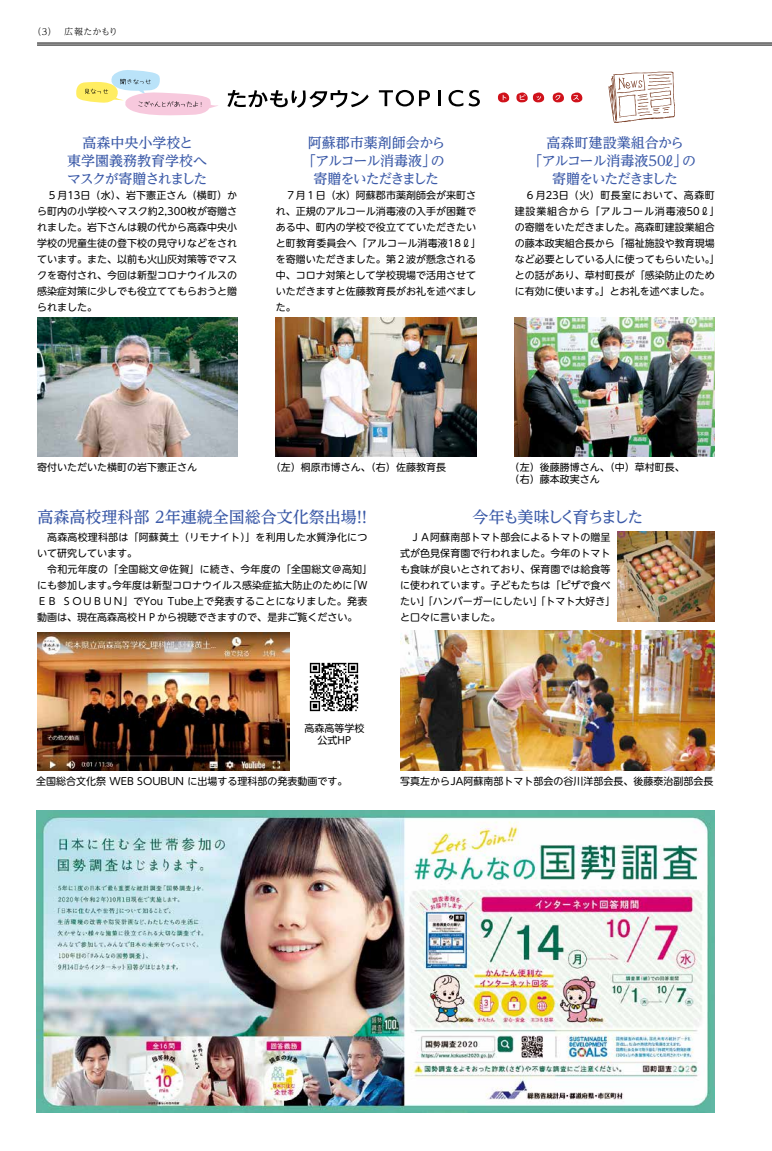
<style>
.page{position:relative;width:772px;height:1151px;background:#fff}
.page>*{position:absolute;margin:0;border:0;box-sizing:border-box;transform-origin:0 0}
.t1{font:500 16px "UD Reimin Pro";color:#3b5aa8}
.t2{font:500 16px "UD Reimin Pro";letter-spacing:-.115em;color:#3b5aa8}
.t3{font:500 14px/18px "UD Reimin Pro";letter-spacing:-.05em;color:#3b5aa8;text-align:center}
.t4{font:500 14px/18px "UD Reimin Pro";letter-spacing:-.07em;color:#3b5aa8;text-align:center}
.t5{font:500 14px/18px "UD Reimin Pro";color:#3b5aa8;text-align:center}
.t6{font:10px/16px "UD Shin M Go Pro";color:#000}
.t7{font:300 9px "UD Reimin Pro";color:#000}
</style>
<div class="page">
<svg style="left:608px;top:72px;width:66px;height:51px"></svg>
<svg style="left:497px;top:92px;width:12px;height:11px"></svg>
<svg style="left:516px;top:92px;width:28px;height:11px"></svg>
<svg style="left:552px;top:92px;width:11px;height:11px"></svg>
<svg style="left:571px;top:92px;width:11px;height:11px"></svg>
<svg style="left:227px;top:90px;width:141px;height:18px"></svg>
<svg style="left:378px;top:90px;width:51px;height:16px"></svg>
<svg style="left:438px;top:90px;width:2px;height:16px"></svg>
<svg style="left:448px;top:90px;width:31px;height:16px"></svg>
<svg style="left:76px;top:70px;width:142px;height:46px"></svg>
<img style="left:514px;top:318px;width:200px;height:139px">
<img style="left:276px;top:318px;width:200px;height:139px">
<img style="left:37px;top:318px;width:200px;height:139px">
<img style="left:309px;top:662px;width:50px;height:50px">
<img style="left:36px;top:810px;width:678px;height:302px">
<img style="left:38px;top:632px;width:251px;height:139px">
<img style="left:400px;top:630px;width:314px;height:141px">
<img style="left:617px;top:531px;width:97px;height:91px">
<hr style="left:37px;top:45px;width:734px;height:1px;background:#000">
<hr style="left:37px;top:43px;width:734px;height:1px;background:#000">
<p class="t7" style="left:33px;top:25px;width:87px">（3） 広報たかもり</p>
<h2 class="t5" style="left:67px;top:133px;width:142px">高森中央小学校と<br>東学園義務教育学校へマスクが寄贈されました</h2>
<p class="t6" style="left:37px;top:186px;width:202px;text-align:justify">　５月13日（水）、岩下憲正さん（横町）から町内の小学校へマスク約2,300枚が寄贈されました。岩下さんは親の代から高森中央小学校の児童生徒の登下校の見守りなどをされています。また、以前も火山灰対策等でマスクを寄付され、今回は新型コロナウイルスの感染症対策に少しでも役立ててもらおうと贈られました。</p>
<h2 class="t4" style="left:302px;top:133px;width:145px">阿蘇郡市薬剤師会から「アルコール消毒液」の寄贈をいただきました</h2>
<p class="t6" style="left:276px;top:186px;width:207px">　７月１日（水）阿蘇郡市薬剤師会が来町され、正規のアルコール消毒液の入手が困難である中、町内の学校で役立てていただきたいと町教育委員会へ「アルコール消毒液18ℓ」を寄贈いただきました。第２波が懸念される中、コロナ対策として学校現場で活用させていただきますと佐藤教育長がお礼を述べました。</p>
<h2 class="t3" style="left:528px;top:133px;width:169px">高森町建設業組合から<br>「アルコール消毒液50ℓ」の寄贈をいただきました</h2>
<p class="t6" style="left:514px;top:186px;width:207px">　６月23日（火）町長室において、高森町建設業組合から「アルコール消毒液50ℓ」の寄贈をいただきました。高森町建設業組合の藤本政実組合長から「福祉施設や教育現場など必要としている人に使ってもらいたい。」との話があり、草村町長が「感染防止のために有効に使います。」とお礼を述べました。</p>
<p class="t6" style="left:37px;top:458px;width:161px">寄付いただいた横町の岩下憲正さん</p>
<p class="t6" style="left:271px;top:458px;width:176px">（左）桐原市博さん、（右）佐藤教育長</p>
<p class="t6" style="left:509px;top:460px;width:176px;line-height:12.5px">（左）後藤勝博さん、（中）草村町長、（右）藤本政実さん</p>
<h1 class="t1" style="left:38px;top:504px;width:336px">高森高校理科部 ２年連続全国総合文化祭出場！！</h1>
<h1 class="t2" style="left:472px;top:504px;width:172px">今年も美味しく育ちました</h1>
<p class="t6" style="left:400px;top:528px;width:216px">　ＪＡ阿蘇南部トマト部会によるトマトの贈呈式が色見保育園で行われました。今年のトマトも食味が良いとされており、保育園では給食等に使われています。子どもたちは「ピザで食べたい」「ハンバーガーにしたい」「トマト大好き」と口々に言いました。</p>
<p class="t6" style="left:37px;top:528px;width:336px">　高森高校理科部は「阿蘇黄土（リモナイト）」を利用した水質浄化について研究しています。<br>　令和元年度の「全国総文＠佐賀」に続き、今年度の「全国総文＠高知」にも参加します。今年度は新型コロナウイルス感染症拡大防止のために「ＷＥＢ ＳＯＵＢＵＮ」でYou Tube上で発表することになりました。発表動画は、現在高森高校ＨＰから視聴できますので、是非ご覧ください。</p>
<p class="t6" style="left:304px;top:721px;width:61px;line-height:12.5px;text-align:center">高森高等学校公式HP</p>
<p class="t6" style="left:36px;top:772px;width:313px">全国総合文化祭 WEB SOUBUN に出場する理科部の発表動画です。</p>
<p class="t6" style="left:400px;top:772px;width:315px">写真左からJA阿蘇南部トマト部会の谷川洋部会長、後藤泰治副部会長</p>
</div>
